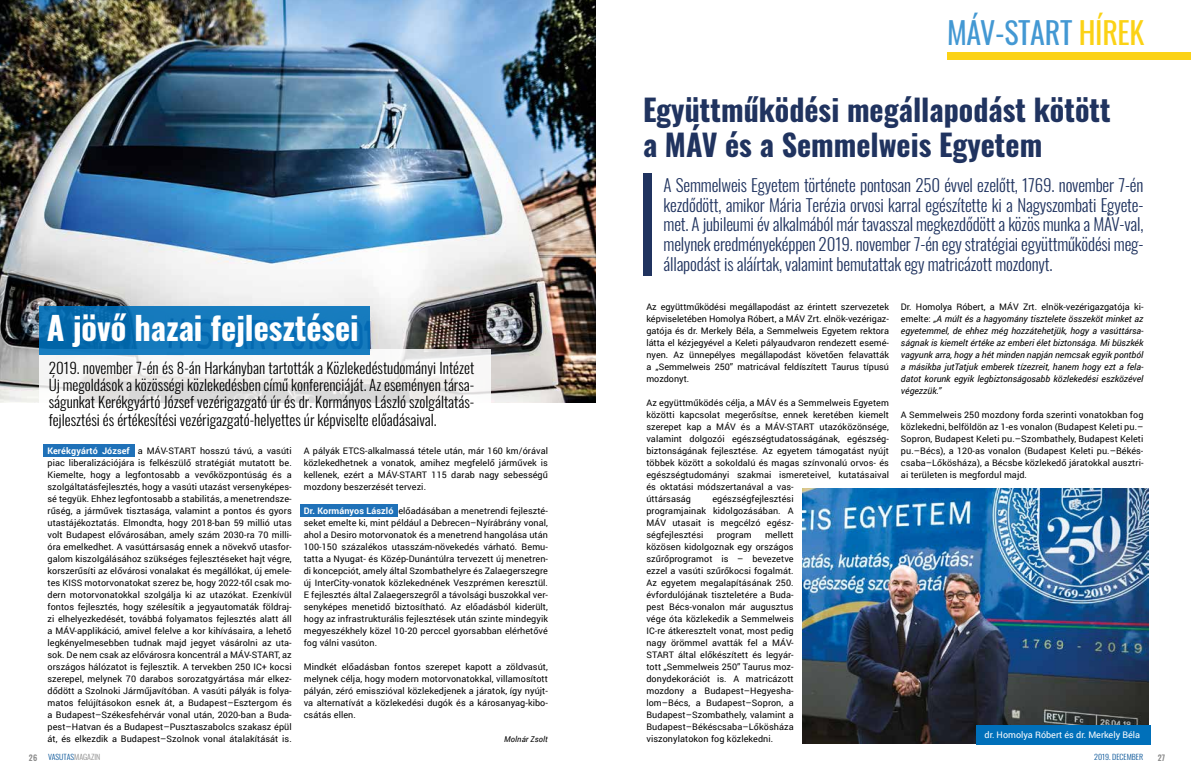
<style>
.page{position:relative;width:1191px;height:780px;background:#fff}
.page>*{position:absolute;margin:0;border:0;box-sizing:border-box;transform-origin:0 0}
.t1{font:700 32.1px "Oswald";color:#fff}
.t2{font:700 30px/34.5px "Oswald";color:#20335f}
.t3{font:30px "Oswald";letter-spacing:-.01em;color:#4398d3}
.t4{font:300 17px/19.6px "Oswald";letter-spacing:-.01em;color:#20335f;text-align:justify}
.t5{font:300 15px/17.2px "Oswald";color:#000;text-align:justify}
.t6{font:9px/12px "Roboto";letter-spacing:.01em;color:#000;text-align:justify}
.t7{font:italic 9px/12px "Roboto";color:#000;text-align:justify}
.t8{font:9px "Roboto";color:#fff}
.t9{font:italic 8px "Roboto";letter-spacing:.01em;color:#000}
.t10{font:500 8px "Oswald";color:#878787}
.t11{font:300 7.6px "Oswald";color:#005095;scale:1.05 1}
.s1{color:#fbd216}
.s2{font-weight:700;color:#fff}
.s3{font-style:normal}
.s4{color:#878787}
</style>
<div class="page">
<div style="left:43px;top:444px;width:92px;height:12px;background:#1f71b8"></div>
<div style="left:300px;top:504px;width:97px;height:12px;background:#1f71b8"></div>
<img style="left:0;top:0;width:596px;height:403px">
<svg style="left:39px;top:350px;width:452px;height:53px;fill:#f5f3f2"></svg>
<div style="left:643px;top:174px;width:9px;height:102px;background:#20335f"></div>
<svg style="left:39px;top:306px;width:331px;height:48px;fill:#157abc"></svg>
<div style="left:947px;top:52px;width:244px;height:8px;background:#fbd216"></div>
<img style="left:802px;top:488px;width:346px;height:255px">
<div style="left:976px;top:725px;width:174px;height:19px;background:#0070ba"></div>
<h2 class="t3" style="left:947px;top:6px;width:199px">MÁV-START <span class="s1">HÍREK</span></h2>
<h1 class="t1" style="left:47px;top:311px;width:313px">A jövő hazai fejlesztései</h1>
<p class="t5" style="left:49px;top:357px;width:427px">2019. november 7-én és 8-án Harkányban tartották a Közlekedéstudományi Intézet Új megoldások a közösségi közlekedésben című konferenciáját. Az eseményen társa&shy;ságunkat Kerékgyártó József vezérigazgató úr és dr. Kormányos László szolgáltatás&shy;fejlesztési és értékesítési vezérigazgató-helyettes úr képviselte előadásaival.</p>
<p class="t6" style="left:47px;top:444px;width:246px"><span class="s2">Kerékgyártó József</span> a MÁV-START hosszú távú, a vasúti piac liberalizációjára is felkészülő stratégiát mutatott be.<br>Kiemelte, hogy a legfontosabb a vevőközpontúság és a szolgáltatásfejlesztés, hogy a vasúti utazást versenyképes&shy;sé tegyük. Ehhez legfontosabb a stabilitás, a menetrendsze&shy;rűség, a járművek tisztasága, valamint a pontos és gyors utastájékoztatás. Elmondta, hogy 2018-ban 59 millió utas volt Budapest elővárosában, amely szám 2030-ra 70 milli&shy;óra emelkedhet. A vasúttársaság ennek a növekvő utasfor&shy;galom kiszolgálásához szükséges fejlesztéseket hajt végre, korszerűsíti az elővárosi vonalakat és megállókat, új emele&shy;tes KISS motorvonatokat szerez be, hogy 2022-től csak mo&shy;dern motorvonatokkal szolgálja ki az utazókat. Ezenkívül fontos fejlesztés, hogy szélesítik a jegyautomaták földraj&shy;zi elhelyezkedését, továbbá folyamatos fejlesztés alatt áll a MÁV-applikáció, amivel felelve a kor kihívásaira, a lehető legkényelmesebben tudnak majd jegyet vásárolni az uta&shy;sok. De nem csak az elővárosra koncentrál a MÁV-START, az országos hálózatot is fejlesztik. A tervekben 250 IC+ kocsi szerepel, melynek 70 darabos sorozatgyártása már elkez&shy;dődött a Szolnoki Járműjavítóban. A vasúti pályák is folya&shy;matos felújításokon esnek át, a Budapest–Esztergom és a Budapest–Székesfehérvár vonal után, 2020-ban a Buda&shy;pest–Hatvan és a Budapest–Pusztaszabolcs szakasz épül át, és elkezdik a Budapest–Szolnok vonal átalakítását is.</p>
<p class="t6" style="left:304px;top:444px;width:246px">A pályák ETCS-alkalmassá tétele után, már 160 km/órával közlekedhetnek a vonatok, amihez megfelelő járművek is kellenek, ezért a MÁV-START 115 darab nagy sebességű mozdony beszerzését tervezi.</p>
<p class="t6" style="left:304px;top:504px;width:246px"><span class="s2">Dr. Kormányos László</span> előadásában a menetrendi fejleszté&shy;seket emelte ki, mint például a Debrecen–Nyírábrány vonal, ahol a Desiro motorvonatok és a menetrend hangolása után 100-150 százalékos utasszám-növekedés várható. Bemu&shy;tatta a Nyugat- és Közép-Dunántúlra tervezett új menetren&shy;di koncepciót, amely által Szombathelyre és Zalaegerszegre új InterCity-vonatok közlekednének Veszprémen keresztül.<br>E fejlesztés által Zalaegerszegről a távolsági buszokkal ver&shy;senyképes menetidő biztosítható. Az előadásból kiderült, hogy az infrastrukturális fejlesztések után szinte mindegyik megyeszékhely közel 10-20 perccel gyorsabban elérhetővé fog válni vasúton.</p>
<p class="t6" style="left:304px;top:660px;width:246px">Mindkét előadásban fontos szerepet kapott a zöldvasút, melynek célja, hogy modern motorvonatokkal, villamosított pályán, zéró emisszióval közlekedjenek a járatok, így nyújt&shy;va alternatívát a közlekedési dugók és a károsanyag-kibo&shy;csátás ellen.</p>
<p class="t9" style="left:504px;top:733px;width:45px">Molnár Zsolt</p>
<h2 class="t2" style="left:643px;top:95px;width:469px">Együttműködési megállapodást kötött a MÁV és a Semmelweis Egyetem</h2>
<p class="t4" style="left:663px;top:174px;width:481px">A Semmelweis Egyetem története pontosan 250 évvel ezelőtt, 1769. november 7-én kezdődött, amikor Mária Terézia orvosi karral egészítette ki a Nagyszombati Egyete&shy;met. A jubileumi év alkalmából már tavasszal megkezdődött a közös munka a MÁV-val, melynek eredményeképpen 2019. november 7-én egy stratégiai együttműködési meg&shy;állapodást is aláírtak, valamint bemutattak egy matricázott mozdonyt.</p>
<p class="t6" style="left:646px;top:300px;width:244px">Az együttműködési megállapodást az érintett szervezetek képviseletében Homolya Róbert, a MÁV Zrt. elnök-vezérigaz&shy;gatója és dr. Merkely Béla, a Semmelweis Egyetem rektora látta el kézjegyével a Keleti pályaudvaron rendezett esemé&shy;nyen. Az ünnepélyes megállapodást követően felavatták a „Semmelweis 250” matricával feldíszített Taurus típusú mozdonyt.</p>
<p class="t6" style="left:646px;top:396px;width:244px;text-align:left">Az együttműködés célja, a MÁV és a Semmelweis Egyetem közötti kapcsolat megerősítse, ennek keretében kiemelt szerepet kap a MÁV és a MÁV-START utazóközönsége, valamint dolgozói egészségtudatosságának, egészség&shy;biztonságának fejlesztése. Az egyetem támogatást nyújt többek között a sokoldalú és magas színvonalú orvos- és egészségtudományi szakmai ismereteivel, kutatásaival és oktatási módszertanával a vas-<br>úttársaság</p>
<p class="t6" style="left:646px;top:492px;width:149px;text-indent:66px">egészségfejlesztési programjainak kidolgozásában. A MÁV utasait is megcélzó egész&shy;ségfejlesztési</p>
<p class="t6" style="left:646px;top:528px;width:149px;text-indent:119px">mellett közösen kidolgoznak egy országos szűrőprogramot is – bevezetve ezzel a vasúti szűrőkocsi fogalmát.<br>Az egyetem megalapításának 250. évfordulójának tiszteletére a Buda&shy;pest Bécs-vonalon már augusztus vége óta közlekedik a Semmelweis IC-re átkeresztelt vonat, most pedig nagy örömmel avatták fel a MÁV-START által előkészített és legyár&shy;tott „Semmelweis 250” Taurus moz&shy;donydekorációt is. A matricázott mozdony a Budapest–Hegyesha&shy;lom–Bécs, a Budapest–Sopron, a Budapest–Szombathely, valamint a Budapest–Békéscsaba–Lőkösháza viszonylatokon fog közlekedni.</p>
<p class="t6" style="left:717px;top:528px;width:36px">program</p>
<p class="t7" style="left:901px;top:300px;width:244px"><span class="s3">Dr. Homolya Róbert, a MÁV Zrt. elnök-vezérigazgatója ki&shy;emelte:</span> „A múlt és a hagyomány tisztelete összeköt minket az egyetemmel, de ehhez még hozzátehetjük, hogy a vasúttársa&shy;ságnak is kiemelt értéke az emberi élet biztonsága. Mi büszkék vagyunk arra, hogy a hét minden napján nemcsak egyik pontból a másikba jutTatjuk emberek tízezreit, hanem hogy ezt a fela&shy;datot korunk egyik legbiztonságosabb közlekedési eszközével végezzük.”</p>
<p class="t6" style="left:901px;top:408px;width:244px">A Semmelweis 250 mozdony forda szerinti vonatokban fog közlekedni, belföldön az 1-es vonalon (Budapest Keleti pu.– Sopron, Budapest Keleti pu.–Szombathely, Budapest Keleti pu.–Bécs), a 120-as vonalon (Budapest Keleti pu.–Békés&shy;csaba–Lőkösháza), a Bécsbe közlekedő járatokkal ausztri&shy;ai területen is megfordul majd.</p>
<p class="t8" style="left:984px;top:728px;width:157px">dr. Homolya Róbert és dr. Merkely Béla</p>
<p class="t10" style="left:29px;top:753px;width:10px">26</p>
<p class="t11" style="left:48px;top:750px;width:51px">VASUTAS<span class="s4">MAGAZIN</span></p>
<p class="t11" style="left:1094px;top:750px;width:48px">2019. DECEMBER</p>
<p class="t10" style="left:1157px;top:753px;width:9px">27</p>
</div>
